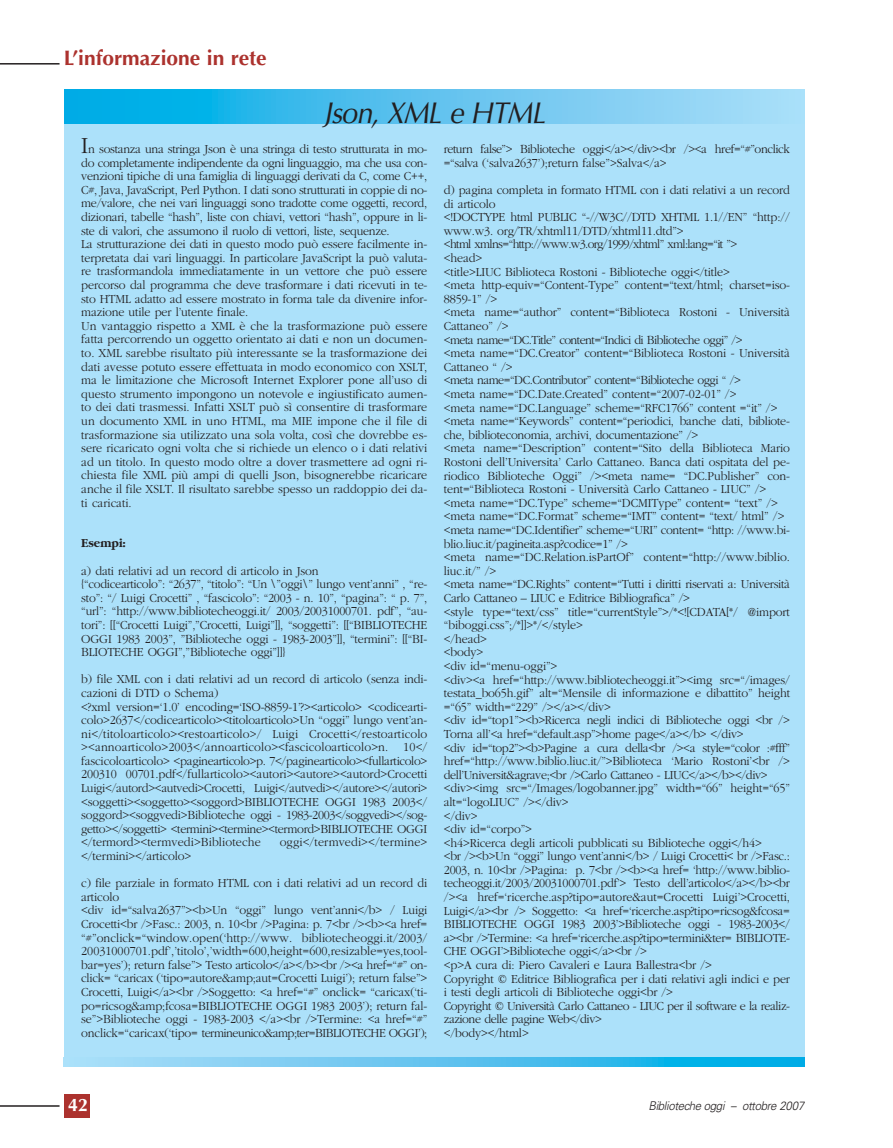
<style>
.page{position:relative;width:893px;height:1148px;background:#fff}
.page>*{position:absolute;margin:0;border:0;box-sizing:border-box;transform-origin:0 0}
.t1{font:italic 30px "Optima";letter-spacing:-.03em;color:#231f20;scale:.95 1}
.t2{font:700 21px "Optima";color:#ac322e}
.t3{font:700 18px "Optima";color:#fff}
.t4{font:300 12.75px/13.6px "Garamond";letter-spacing:-.01em;color:#231f20;scale:.95 1}
.t5{font:300 12.75px/13.6px "Garamond";letter-spacing:-.03em;color:#231f20;scale:.95 1}
.t6{font:300 12.75px "Garamond";letter-spacing:.01em;color:#231f20;scale:.95 1}
.t7{font:700 12.75px "Garamond";letter-spacing:-.01em;color:#231f20;scale:.95 1}
.t8{font:italic 300 12px "Univers";letter-spacing:-.03em;color:#231f20;scale:.95 1}
.s1{font-size:24px}
</style>
<div class="page">
<hr style="left:0;top:1105px;width:60px;height:1px;background:#231f20">
<div style="left:64px;top:1094px;width:26px;height:23px;background:#ac322e"></div>
<hr style="left:0;top:63px;width:60px;height:2px;background:#231f20">
<div style="left:65px;top:89px;width:739px;height:974px;background:#ace1fa"></div>
<svg style="left:64px;top:1057px;width:740px;height:9px;background:#58c3ee"></svg>
<svg style="left:65px;top:89px;width:689px;height:34px;background:#50c1ee"></svg>
<h2 class="t2" style="left:64px;top:49px;width:204px">L’informazione in rete</h2>
<h1 class="t1" style="left:324px;top:101px;width:235px">Json, XML e HTML</h1>
<p class="t4" style="left:81px;top:143px;width:366px"><span class="s1">I</span>n sostanza una stringa Json è una stringa di testo strutturata in mo&shy;do completamente indipendente da ogni linguaggio, ma che usa con&shy;venzioni tipiche di una famiglia di linguaggi derivati da C, come C++, C#, Java, JavaScript, Perl Python. I dati sono strutturati in coppie di no&shy;me/valore, che nei vari linguaggi sono tradotte come oggetti, record, dizionari, tabelle “hash”, liste con chiavi, vettori “hash”, oppure in li&shy;ste di valori, che assumono il ruolo di vettori, liste, sequenze.<br>La strutturazione dei dati in questo modo può essere facilmente in&shy;terpretata dai vari linguaggi. In particolare JavaScript la può valuta&shy;re trasformandola immediatamente in un vettore che può essere percorso dal programma che deve trasformare i dati ricevuti in te&shy;sto HTML adatto ad essere mostrato in forma tale da divenire infor&shy;mazione utile per l’utente finale.<br>Un vantaggio rispetto a XML è che la trasformazione può essere fatta percorrendo un oggetto orientato ai dati e non un documen&shy;to. XML sarebbe risultato più interessante se la trasformazione dei dati avesse potuto essere effettuata in modo economico con XSLT, ma le limitazione che Microsoft Internet Explorer pone all’uso di questo strumento impongono un notevole e ingiustificato aumen&shy;to dei dati trasmessi. Infatti XSLT può sì consentire di trasformare un documento XML in uno HTML, ma MIE impone che il file di trasformazione sia utilizzato una sola volta, così che dovrebbe es&shy;sere ricaricato ogni volta che si richiede un elenco o i dati relativi ad un titolo. In questo modo oltre a dover trasmettere ad ogni ri&shy;chiesta file XML più ampi di quelli Json, bisognerebbe ricaricare anche il file XSLT. Il risultato sarebbe spesso un raddoppio dei da&shy;ti caricati.</p>
<p class="t7" style="left:81px;top:538px;width:49px">Esempi:</p>
<p class="t4" style="left:81px;top:564px;width:366px">a) dati relativi ad un record di articolo in Json<br>{“codicearticolo”: “2637”, “titolo”: “Un \”oggi\” lungo vent’anni” , “re&shy;sto”: “/ Luigi Crocetti” , “fascicolo”: “2003 - n. 10”, “pagina”: “ p. 7”, “url”: “http://www.bibliotecheoggi.it/ 2003/20031000701. pdf”, “au&shy;tori”: [[“Crocetti Luigi”,”Crocetti, Luigi”]], “soggetti”: [[“BIBLIOTECHE OGGI 1983 2003”, ”Biblioteche oggi - 1983-2003”]], “termini”: [[“BI-BLIOTECHE OGGI”,”Biblioteche oggi”]]}</p>
<p class="t4" style="left:81px;top:673px;width:366px">b) file XML con i dati relativi ad un record di articolo (senza indi&shy;cazioni di DTD o Schema)<br>&lt;?xml version=‘1.0’ encoding=‘ISO-8859-1’?&gt;&lt;articolo&gt; &lt;codicearti&shy;colo&gt;2637&lt;/codicearticolo&gt;&lt;titoloarticolo&gt;Un “oggi” lungo vent’an&shy;ni&lt;/titoloarticolo&gt;&lt;restoarticolo&gt;/ Luigi Crocetti&lt;/restoarticolo &gt;&lt;annoarticolo&gt;2003&lt;/annoarticolo&gt;&lt;fascicoloarticolo&gt;n. 10&lt;/ fascicoloarticolo&gt; &lt;paginearticolo&gt;p. 7&lt;/paginearticolo&gt;&lt;fullarticolo&gt; 200310 00701.pdf&lt;/fullarticolo&gt;&lt;autori&gt;&lt;autore&gt;&lt;autord&gt;Crocetti Luigi&lt;/autord&gt;&lt;autvedi&gt;Crocetti, Luigi&lt;/autvedi&gt;&lt;/autore&gt;&lt;/autori&gt; &lt;soggetti&gt;&lt;soggetto&gt;&lt;soggord&gt;BIBLIOTECHE OGGI 1983 2003&lt;/ soggord&gt;&lt;soggvedi&gt;Biblioteche oggi - 1983-2003&lt;/soggvedi&gt;&lt;/sog&shy;getto&gt;&lt;/soggetti&gt; &lt;termini&gt;&lt;termine&gt;&lt;termord&gt;BIBLIOTECHE OGGI &lt;/termord&gt;&lt;termvedi&gt;Biblioteche</p>
<p class="t5" style="left:444px;top:143px;width:366px">return false”&gt; Biblioteche oggi&lt;/a&gt;&lt;/div&gt;&lt;br /&gt;&lt;a href=“#”onclick =“salva (‘salva2637’);return false”&gt;Salva&lt;/a&gt;</p>
<p class="t4" style="left:444px;top:184px;width:366px">d) pagina completa in formato HTML con i dati relativi a un record di articolo<br>&lt;!DOCTYPE html PUBLIC “-//W3C//DTD XHTML 1.1//EN” “http:// www.w3. org/TR/xhtml11/DTD/xhtml11.dtd”&gt;<br>&lt;html xmlns=“http://www.w3.org/1999/xhtml” xml:lang=“it ”&gt;<br>&lt;head&gt;<br>&lt;title&gt;LIUC Biblioteca Rostoni - Biblioteche oggi&lt;/title&gt;<br>&lt;meta http-equiv=“Content-Type” content=“text/html; charset=iso-8859-1” /&gt;<br>&lt;meta name=“author” content=“Biblioteca Rostoni - Università Cattaneo” /&gt;<br>&lt;meta name=“DC.Title” content=“Indici di Biblioteche oggi” /&gt;<br>&lt;meta name=“DC.Creator” content=“Biblioteca Rostoni - Università Cattaneo “ /&gt;<br>&lt;meta name=“DC.Contributor” content=“Biblioteche oggi “ /&gt;<br>&lt;meta name=“DC.Date.Created” content=“2007-02-01” /&gt;<br>&lt;meta name=“DC.Language” scheme=“RFC1766” content =“it” /&gt; &lt;meta name=“Keywords” content=“periodici, banche dati, bibliote&shy;che, biblioteconomia, archivi, documentazione” /&gt;<br>&lt;meta name=“Description” content=“Sito della Biblioteca Mario Rostoni dell’Universita’ Carlo Cattaneo. Banca dati ospitata del pe&shy;riodico Biblioteche Oggi” /&gt;&lt;meta name= “DC.Publisher” con&shy;tent=“Biblioteca Rostoni - Università Carlo Cattaneo - LIUC” /&gt; &lt;meta name=“DC.Type” scheme=“DCMIType” content= “text” /&gt; &lt;meta name=“DC.Format” scheme=“IMT” content= “text/ html” /&gt; &lt;meta name=“DC.Identifier” scheme=“URI” content= “http: //www.bi&shy;blio.liuc.it/pagineita.asp?codice=1” /&gt;<br>&lt;meta name=“DC.Relation.isPartOf” content=“http://www.biblio. liuc.it/” /&gt;<br>&lt;meta name=“DC.Rights” content=“Tutti i diritti riservati a: Università Carlo Cattaneo – LIUC e Editrice Bibliografica” /&gt;<br>&lt;style type=“text/css” title=“currentStyle”&gt;/*&lt;![CDATA[*/ @import “biboggi.css”;/*]]&gt;*/&lt;/style&gt;<br>&lt;/head&gt;<br>&lt;body&gt;<br>&lt;div id=“menu-oggi”&gt;<br>&lt;div&gt;&lt;a href=“http://www.bibliotecheoggi.it”&gt;&lt;img src=“/images/ testata_bo65h.gif” alt=“Mensile di informazione e dibattito” height =“65” width=“229” /&gt;&lt;/a&gt;&lt;/div&gt;<br>&lt;div id=“top1”&gt;&lt;b&gt;Ricerca negli indici di Biblioteche oggi &lt;br /&gt; Torna all’&lt;a href=“default.asp”&gt;home page&lt;/a&gt;&lt;/b&gt; &lt;/div&gt;<br>&lt;div id=“top2”&gt;&lt;b&gt;Pagine a cura della&lt;br /&gt;&lt;a style=“color :#fff” href=“http://www.biblio.liuc.it/”&gt;Biblioteca ‘Mario Rostoni’&lt;br /&gt; dell’Universit&amp;agrave;&lt;br /&gt;Carlo Cattaneo - LIUC&lt;/a&gt;&lt;/b&gt;&lt;/div&gt; &lt;div&gt;&lt;img src=“/Images/logobanner.jpg” width=“66” height=“65” alt=“logoLIUC” /&gt;&lt;/div&gt;<br>&lt;/div&gt;<br>&lt;div id=“corpo”&gt;<br>&lt;h4&gt;Ricerca degli articoli pubblicati su Biblioteche oggi&lt;/h4&gt;<br>&lt;br /&gt;&lt;b&gt;Un “oggi” lungo vent’anni&lt;/b&gt; / Luigi Crocetti&lt; br /&gt;Fasc.:<br>2003, n. 10&lt;br /&gt;Pagina: p. 7&lt;br /&gt;&lt;b&gt;&lt;a href= ‘http://www.biblio&shy;techeoggi.it/2003/20031000701.pdf’&gt; Testo dell’articolo&lt;/a&gt;&lt;/b&gt;&lt;br /&gt;&lt;a href=‘ricerche.asp?tipo=autore&amp;aut=Crocetti Luigi’&gt;Crocetti, Luigi&lt;/a&gt;&lt;br /&gt; Soggetto: &lt;a href=‘ricerche.asp?tipo=ricsog&amp;fcosa= BIBLIOTECHE OGGI 1983 2003’&gt;Biblioteche oggi - 1983-2003&lt;/ a&gt;&lt;br /&gt;Termine: &lt;a href=‘ricerche.asp?tipo=termini&amp;ter= BIBLIOTE-CHE OGGI’&gt;Biblioteche oggi&lt;/a&gt;&lt;br /&gt;<br>&lt;p&gt;A cura di: Piero Cavaleri e Laura Ballestra&lt;br /&gt;<br>Copyright © Editrice Bibliografica per i dati relativi agli indici e per i testi degli articoli di Biblioteche oggi&lt;br /&gt;<br>Copyright © Università Carlo Cattaneo - LIUC per il software e la realiz&shy;zazione delle pagine Web&lt;/div&gt;<br>&lt;/body&gt;&lt;/html&gt;</p>
<p class="t6" style="left:280px;top:837px;width:157px">oggi&lt;/termvedi&gt;&lt;/termine&gt;</p>
<p class="t4" style="left:81px;top:843px;width:366px;line-height:27.2px">&lt;/termini&gt;&lt;/articolo&gt;<br>c) file parziale in formato HTML con i dati relativi ad un record di</p>
<p class="t4" style="left:81px;top:891px;width:366px">articolo<br>&lt;div id=“salva2637”&gt;&lt;b&gt;Un “oggi” lungo vent’anni&lt;/b&gt; / Luigi Crocetti&lt;br /&gt;Fasc.: 2003, n. 10&lt;br /&gt;Pagina: p. 7&lt;br /&gt;&lt;b&gt;&lt;a href= “#”onclick=“window.open(‘http://www. bibliotecheoggi.it/2003/ 20031000701.pdf’,’titolo’,’width=600,height=600,resizable=yes,tool&shy;bar=yes’); return false”&gt; Testo articolo&lt;/a&gt;&lt;/b&gt;&lt;br /&gt;&lt;a href=“#” on&shy;click= “caricax (‘tipo=autore&amp;amp;aut=Crocetti Luigi’); return false”&gt; Crocetti, Luigi&lt;/a&gt;&lt;br /&gt;Soggetto: &lt;a href=“#” onclick= “caricax(‘ti&shy;po=ricsog&amp;amp;fcosa=BIBLIOTECHE OGGI 1983 2003’); return fal&shy;se”&gt;Biblioteche oggi - 1983-2003 &lt;/a&gt;&lt;br /&gt;Termine: &lt;a href=“#” onclick=“caricax(‘tipo= termineunico&amp;amp;ter=BIBLIOTECHE OGGI’);</p>
<h3 class="t3" style="left:68px;top:1097px;width:22px">42</h3>
<p class="t8" style="left:648px;top:1100px;width:165px">Biblioteche oggi – ottobre 2007</p>
</div>
